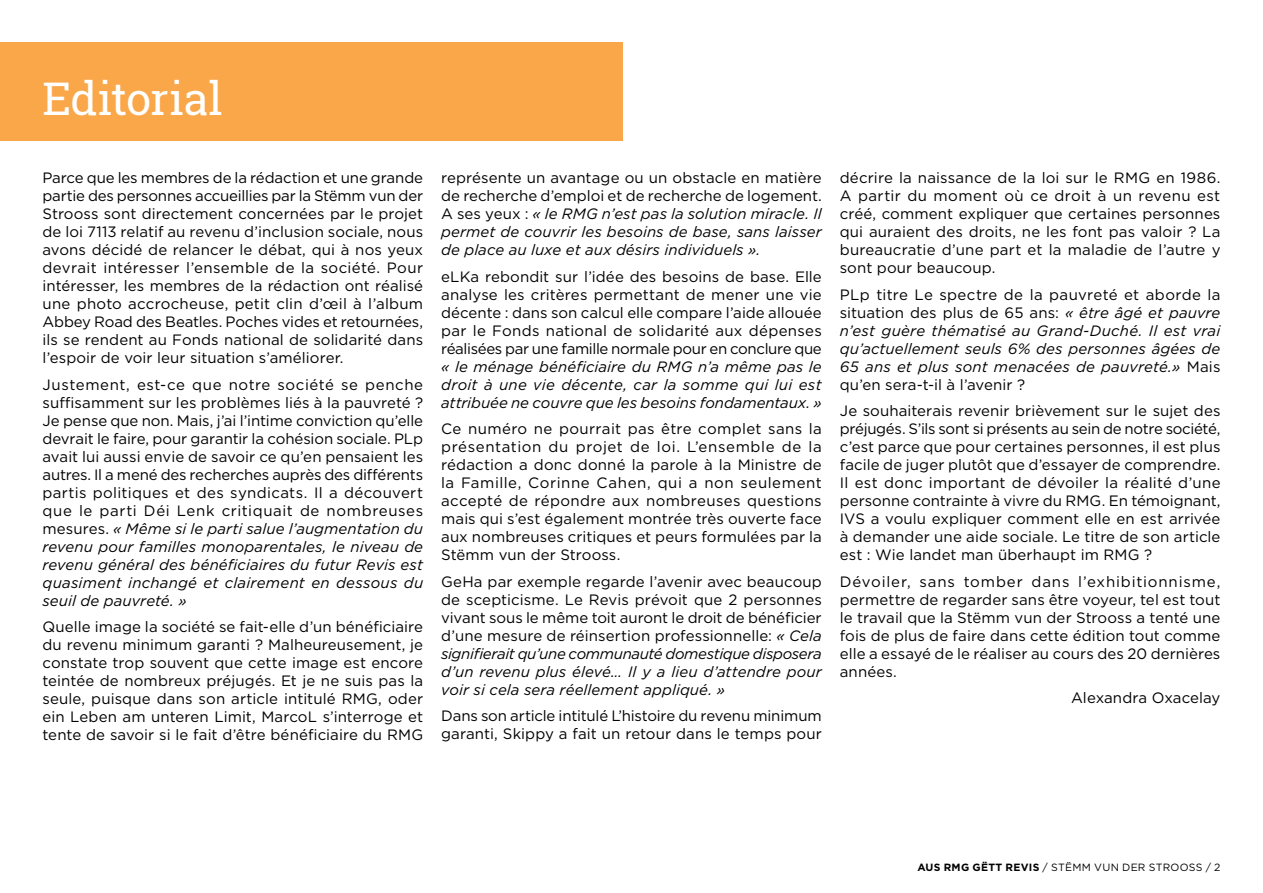
<style>
.page{position:relative;width:1263px;height:893px;background:#fff}
.page>*{position:absolute;margin:0;border:0;box-sizing:border-box;transform-origin:0 0}
.t1{font:45px "Roboto Slab";letter-spacing:-.01em;color:#fff}
.t2{font:15px/18px "Gotham";letter-spacing:.005em;color:#000;text-align:justify}
.t3{font:italic 15px/18px "Gotham Pro";letter-spacing:.005em;color:#000;text-align:justify}
.t4{font:10.5px "Gotham";letter-spacing:.025em;color:#000}
.s1{font-family:"Gotham";font-style:normal}
.s2{font-family:"Gotham Pro";font-style:italic}
.s3{font-weight:700}
</style>
<div class="page">
<div style="left:0;top:43px;width:622px;height:98px;background:#faa74a"></div>
<h1 class="t1" style="left:43px;top:68px;width:182px">Editorial</h1>
<p class="t2" style="left:43px;top:169px;width:382px">Parce que les membres de la rédaction et une grande partie des personnes accueillies par la Stëmm vun der Strooss sont directement concernées par le projet de loi 7113 relatif au revenu d’inclusion sociale, nous avons décidé de relancer le débat, qui à nos yeux devrait intéresser l’ensemble de la société. Pour intéresser, les membres de la rédaction ont réalisé une photo accrocheuse, petit clin d’œil à l’album Abbey Road des Beatles. Poches vides et retournées, ils se rendent au Fonds national de solidarité dans l’espoir de voir leur situation s’améliorer.</p>
<p class="t2" style="left:43px;top:375px;width:382px">Justement, est-ce que notre société se penche suffisamment sur les problèmes liés à la pauvreté ?<br>Je pense que non. Mais, j’ai l’intime conviction qu’elle devrait le faire, pour garantir la cohésion sociale. PLp avait lui aussi envie de savoir ce qu’en pensaient les autres. Il a mené des recherches auprès des différents partis politiques et des syndicats. Il a découvert que le parti Déi Lenk critiquait de nombreuses</p>
<p class="t3" style="left:43px;top:519px;width:382px"><span class="s1">mesures.</span> « Même si le parti salue l’augmentation du revenu pour familles monoparentales, le niveau de revenu général des bénéficiaires du futur Revis est quasiment inchangé et clairement en dessous du seuil de pauvreté. »</p>
<p class="t2" style="left:43px;top:618px;width:382px">Quelle image la société se fait-elle d’un bénéficiaire du revenu minimum garanti ? Malheureusement, je constate trop souvent que cette image est encore teintée de nombreux préjugés. Et je ne suis pas la seule, puisque dans son article intitulé RMG, oder ein Leben am unteren Limit, MarcoL s’interroge et tente de savoir si le fait d’être bénéficiaire du RMG</p>
<p class="t2" style="left:441px;top:169px;width:382px">représente un avantage ou un obstacle en matière de recherche d’emploi et de recherche de logement.</p>
<p class="t3" style="left:441px;top:205px;width:382px"><span class="s1">A ses yeux :</span> « le RMG n’est pas la solution miracle. Il permet de couvrir les besoins de base, sans laisser de place au luxe et aux désirs individuels ».</p>
<p class="t2" style="left:441px;top:267px;width:382px">eLKa rebondit sur l’idée des besoins de base. Elle analyse les critères permettant de mener une vie décente : dans son calcul elle compare l’aide allouée par le Fonds national de solidarité aux dépenses réalisées par une famille normale pour en conclure que</p>
<p class="t3" style="left:441px;top:357px;width:382px">« le ménage bénéficiaire du RMG n’a même pas le droit à une vie décente, car la somme qui lui est attribuée ne couvre que les besoins fondamentaux. »</p>
<p class="t2" style="left:441px;top:420px;width:382px">Ce numéro ne pourrait pas être complet sans la présentation du projet de loi. L’ensemble de la rédaction a donc donné la parole à la Ministre de la Famille, Corinne Cahen, qui a non seulement accepté de répondre aux nombreuses questions mais qui s’est également montrée très ouverte face aux nombreuses critiques et peurs formulées par la Stëmm vun der Strooss.</p>
<p class="t2" style="left:441px;top:572px;width:382px">GeHa par exemple regarde l’avenir avec beaucoup de scepticisme. Le Revis prévoit que 2 personnes vivant sous le même toit auront le droit de bénéficier d’une mesure de réinsertion professionnelle: <span class="s2">« Cela</span></p>
<p class="t3" style="left:441px;top:644px;width:382px">signifierait qu’une communauté domestique disposera d’un revenu plus élevé… Il y a lieu d’attendre pour voir si cela sera réellement appliqué. »</p>
<p class="t2" style="left:441px;top:707px;width:382px">Dans son article intitulé L’histoire du revenu minimum garanti, Skippy a fait un retour dans le temps pour</p>
<p class="t2" style="left:840px;top:169px;width:382px">décrire la naissance de la loi sur le RMG en 1986.<br>A partir du moment où ce droit à un revenu est créé, comment expliquer que certaines personnes qui auraient des droits, ne les font pas valoir ? La bureaucratie d’une part et la maladie de l’autre y sont pour beaucoup.</p>
<p class="t2" style="left:840px;top:285px;width:382px">PLp titre Le spectre de la pauvreté et aborde la situation des plus de 65 ans: <span class="s2">« être âgé et pauvre</span></p>
<p class="t3" style="left:840px;top:321px;width:382px">n’est guère thématisé au Grand-Duché. Il est vrai qu’actuellement seuls 6% des personnes âgées de 65 ans et plus sont menacées de pauvreté.» <span class="s1">Mais</span></p>
<p class="t2" style="left:840px;top:371px;width:382px;line-height:26.5px">qu’en sera-t-il à l’avenir ?<br>Je souhaiterais revenir brièvement sur le sujet des</p>
<p class="t2" style="left:840px;top:420px;width:382px">préjugés. S’ils sont si présents au sein de notre société, c’est parce que pour certaines personnes, il est plus facile de juger plutôt que d’essayer de comprendre.<br>Il est donc important de dévoiler la réalité d’une personne contrainte à vivre du RMG. En témoignant, IVS a voulu expliquer comment elle en est arrivée à demander une aide sociale. Le titre de son article est : Wie landet man überhaupt im RMG ?</p>
<p class="t2" style="left:840px;top:572px;width:382px">Dévoiler, sans tomber dans l’exhibitionnisme, permettre de regarder sans être voyeur, tel est tout le travail que la Stëmm vun der Strooss a tenté une fois de plus de faire dans cette édition tout comme elle a essayé de le réaliser au cours des 20 dernières années.</p>
<p class="t2" style="left:1071px;top:689px;width:151px">Alexandra Oxacelay</p>
<p class="t4" style="left:917px;top:860px;width:305px"><span class="s3">Aus RMG gëtt REVIS</span> / STËMM VUN DER STROOSS / 2</p>
</div>
